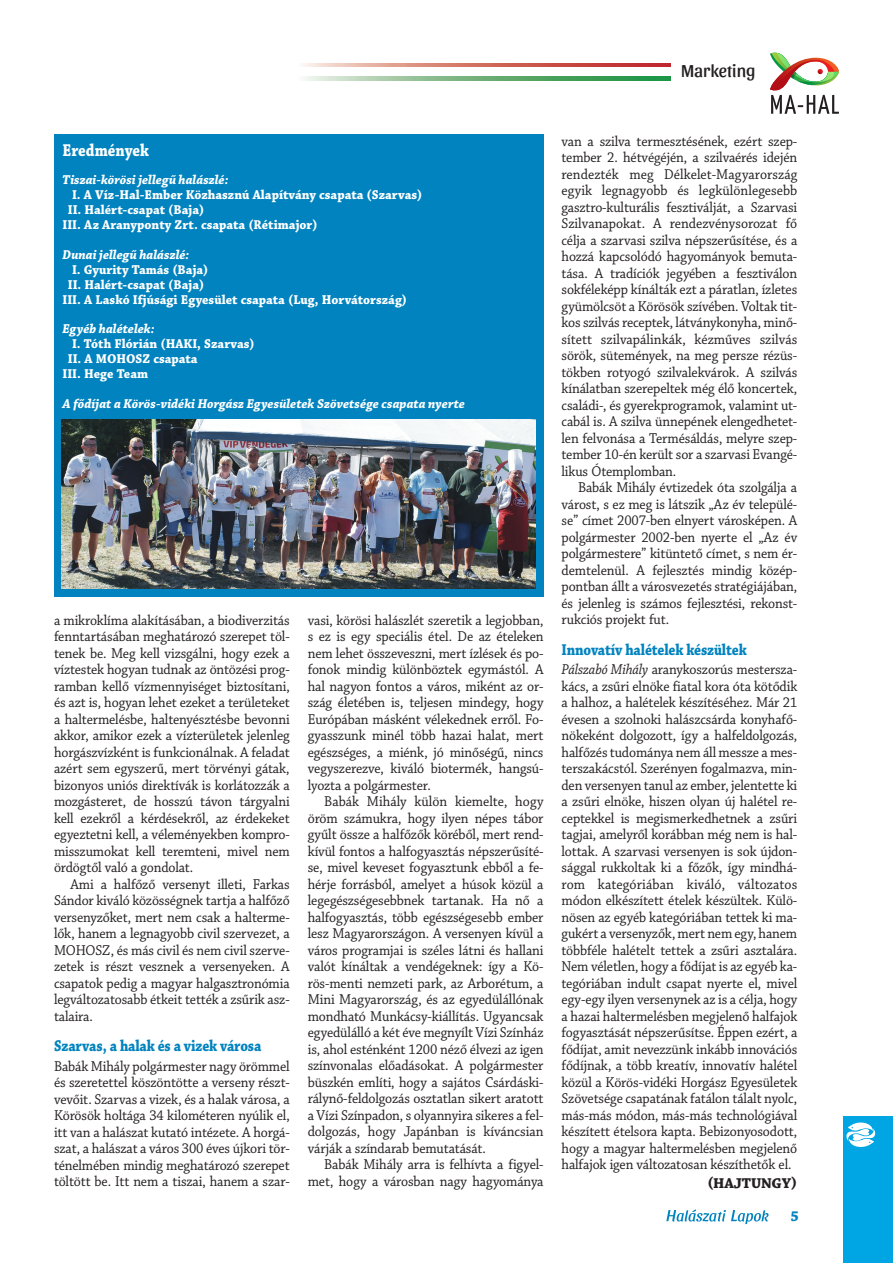
<style>
.page{position:relative;width:893px;height:1263px;background:#fff}
.page>*{position:absolute;margin:0;border:0;box-sizing:border-box;transform-origin:0 0}
.keretes_cím{font:700 18px "Chaparral Pro";color:#fff;scale:.85 1}
.rovatcím{font:18px "Sansita";color:#231f20}
.Alcím{font:700 16.5px "Chaparral Pro";letter-spacing:-.01em;color:#0083bf;scale:.85 1}
.Kenyér{font:15px/16.5px "Chaparral Pro";letter-spacing:-.01em;color:#231f20;text-align:justify;scale:.93 1}
.Aláírás{font:700 15px "Chaparral Pro";letter-spacing:-.01em;color:#231f20}
.t1{font:700 15px "Chaparral Pro";color:#0083bf}
.keretes_kenyer{font:700 13.5px "Chaparral Pro";color:#fff;scale:.95 1}
.keretes_kenyer-2{font:italic 700 13.5px "Chaparral Pro";color:#fff;scale:.95 1}
.s1{font-style:italic}
</style>
<div class="page">
<svg style="left:770px;top:53px;width:69px;height:61px"></svg>
<svg style="left:666px;top:1209px;width:103px;height:15px"></svg>
<div style="left:843px;top:1116px;width:50px;height:147px;background:#00a6e4"></div>
<svg style="left:846px;top:1122px;width:29px;height:25px"></svg>
<svg style="left:303px;top:63px;width:368px;height:4px"></svg>
<svg style="left:305px;top:77px;width:366px;height:3px"></svg>
<div style="left:54px;top:134px;width:490px;height:463px;background:#0083bf"></div>
<img style="left:62px;top:420px;width:474px;height:168px">
<p class="rovatcím" style="left:681px;top:60px;width:76px">Marketing</p>
<p class="keretes_cím" style="left:63px;top:139px;width:103px">Eredmények</p>
<p class="keretes_kenyer-2" style="left:63px;top:172px;width:176px">Tiszai-körösi jellegű halászlé:</p>
<p class="keretes_kenyer" style="left:72px;top:187px;width:370px">I. A Víz-Hal-Ember Közhasznú Alapítvány csapata (Szarvas)</p>
<p class="keretes_kenyer" style="left:68px;top:202px;width:145px">II. Halért-csapat (Baja)</p>
<p class="keretes_kenyer" style="left:63px;top:217px;width:270px">III. Az Aranyponty Zrt. csapata (Rétimajor)</p>
<p class="keretes_kenyer-2" style="left:63px;top:246px;width:135px">Dunai jellegű halászlé:</p>
<p class="keretes_kenyer" style="left:72px;top:261px;width:145px">I. Gyurity Tamás (Baja)</p>
<p class="keretes_kenyer" style="left:68px;top:276px;width:145px">II. Halért-csapat (Baja)</p>
<p class="keretes_kenyer" style="left:63px;top:291px;width:364px">III. A Laskó Ifjúsági Egyesület csapata (Lug, Horvátország)</p>
<p class="keretes_kenyer-2" style="left:63px;top:321px;width:98px">Egyéb halételek:</p>
<p class="keretes_kenyer" style="left:72px;top:336px;width:194px">I. Tóth Flórián (HAKI, Szarvas)</p>
<p class="keretes_kenyer" style="left:68px;top:351px;width:138px">II. A MOHOSZ csapata</p>
<p class="keretes_kenyer" style="left:63px;top:366px;width:92px">III. Hege Team</p>
<p class="keretes_kenyer-2" style="left:63px;top:396px;width:425px">A fődíjat a Körös-vidéki Horgász Egyesületek Szövetsége csapata nyerte</p>
<p class="Kenyér" style="left:54px;top:612px;width:255px">a mikroklíma alakításában, a biodiverzitás fenntartásában meghatározó szerepet töl&shy;tenek be. Meg kell vizsgálni, hogy ezek a víztestek hogyan tudnak az öntözési prog&shy;ramban kellő vízmennyiséget biztosítani, és azt is, hogyan lehet ezeket a területeket a haltermelésbe, haltenyésztésbe bevonni akkor, amikor ezek a vízterületek jelenleg horgászvízként is funkcionálnak. A feladat azért sem egyszerű, mert törvényi gátak, bizonyos uniós direktívák is korlátozzák a mozgásteret, de hosszú távon tárgyalni kell ezekről a kérdésekről, az érdekeket egyeztetni kell, a véleményekben kompro&shy;misszumokat kell teremteni, mivel nem ördögtől való a gondolat.</p>
<p class="Kenyér" style="left:54px;top:876px;width:255px;text-indent:17px">Ami a halfőző versenyt illeti, Farkas Sándor kiváló közösségnek tartja a halfőző versenyzőket, mert nem csak a halterme&shy;lők, hanem a legnagyobb civil szervezet, a MOHOSZ, és más civil és nem civil szerve&shy;zetek is részt vesznek a versenyeken. A csapatok pedig a magyar halgasztronómia legváltozatosabb étkeit tették a zsűrik asz&shy;talaira.</p>
<p class="Alcím" style="left:54px;top:1036px;width:245px">Szarvas, a halak és a vizek városa</p>
<p class="Kenyér" style="left:54px;top:1058px;width:255px">Babák Mihály polgármester nagy örömmel és szeretettel köszöntötte a verseny részt&shy;vevőit. Szarvas a vizek, és a halak városa, a Körösök holtága 34 kilométeren nyúlik el, itt van a halászat kutató intézete. A horgá&shy;szat, a halászat a város 300 éves újkori tör&shy;ténelmében mindig meghatározó szerepet töltött be. Itt nem a tiszai, hanem a szar-</p>
<p class="Kenyér" style="left:308px;top:612px;width:255px">vasi, körösi halászlét szeretik a legjobban, s ez is egy speciális étel. De az ételeken nem lehet összeveszni, mert ízlések és po&shy;fonok mindig különböztek egymástól. A hal nagyon fontos a város, miként az or&shy;szág életében is, teljesen mindegy, hogy Európában másként vélekednek erről. Fo&shy;gyasszunk minél több hazai halat, mert egészséges, a miénk, jó minőségű, nincs vegyszerezve, kiváló biotermék, hangsú&shy;lyozta a polgármester.</p>
<p class="Kenyér" style="left:308px;top:794px;width:255px;text-indent:17px">Babák Mihály külön kiemelte, hogy öröm számukra, hogy ilyen népes tábor gyűlt össze a halfőzők köréből, mert rend&shy;kívül fontos a halfogyasztás népszerűsíté&shy;se, mivel keveset fogyasztunk ebből a fe&shy;hérje forrásból, amelyet a húsok közül a legegészségesebbnek tartanak. Ha nő a halfogyasztás, több egészségesebb ember lesz Magyarországon. A versenyen kívül a város programjai is széles látni és hallani valót kínáltak a vendégeknek: így a Kö&shy;rös-menti nemzeti park, az Arborétum, a Mini Magyarország, és az egyedülállónak mondható Munkácsy-kiállítás. Ugyancsak egyedülálló a két éve megnyílt Vízi Színház is, ahol esténként 1200 néző élvezi az igen színvonalas előadásokat. A polgármester büszkén említi, hogy a sajátos Csárdáski&shy;rálynő-feldolgozás osztatlan sikert aratott a Vízi Színpadon, s olyannyira sikeres a fel&shy;dolgozás, hogy Japánban is kíváncsian várják a színdarab bemutatását.</p>
<p class="Kenyér" style="left:308px;top:1157px;width:255px;text-align:right">Babák Mihály arra is felhívta a figyel&shy;met, hogy a városban nagy hagyománya</p>
<p class="Kenyér" style="left:561px;top:133px;width:255px">van a szilva termesztésének, ezért szep&shy;tember 2. hétvégéjén, a szilvaérés idején rendezték meg Délkelet-Magyarország egyik legnagyobb és legkülönlegesebb gasztro-kulturális fesztiválját, a Szarvasi Szilvanapokat. A rendezvénysorozat fő célja a szarvasi szilva népszerűsítése, és a hozzá kapcsolódó hagyományok bemuta&shy;tása. A tradíciók jegyében a fesztiválon sokféleképp kínálták ezt a páratlan, ízletes gyümölcsöt a Körösök szívében. Voltak tit&shy;kos szilvás receptek, látványkonyha, minő&shy;sített szilvapálinkák, kézműves szilvás sörök, sütemények, na meg persze rézüs&shy;tökben rotyogó szilvalekvárok. A szilvás kínálatban szerepeltek még élő koncertek, családi-, és gyerekprogramok, valamint ut&shy;cabál is. A szilva ünnepének elengedhetet&shy;len felvonása a Termésáldás, melyre szep&shy;tember 10-én került sor a szarvasi Evangé&shy;likus Ótemplomban.</p>
<p class="Kenyér" style="left:561px;top:480px;width:255px;text-indent:17px">Babák Mihály évtizedek óta szolgálja a várost, s ez meg is látszik „Az év települé&shy;se” címet 2007-ben elnyert városképen. A polgármester 2002-ben nyerte el „Az év polgármestere” kitüntető címet, s nem ér&shy;demtelenül. A fejlesztés mindig közép&shy;pontban állt a városvezetés stratégiájában, és jelenleg is számos fejlesztési, rekonst&shy;rukciós projekt fut.</p>
<p class="Alcím" style="left:561px;top:640px;width:219px">Innovatív halételek készültek</p>
<p class="Kenyér" style="left:561px;top:662px;width:255px"><span class="s1">Pálszabó Mihály</span> aranykoszorús mestersza&shy;kács, a zsűri elnöke fiatal kora óta kötődik a halhoz, a halételek készítéséhez. Már 21 évesen a szolnoki halászcsárda konyhafő&shy;nökeként dolgozott, így a halfeldolgozás, halfőzés tudománya nem áll messze a mes&shy;terszakácstól. Szerényen fogalmazva, min&shy;den versenyen tanul az ember, jelentette ki a zsűri elnöke, hiszen olyan új halétel re&shy;ceptekkel is megismerkedhetnek a zsűri tagjai, amelyről korábban még nem is hal&shy;lottak. A szarvasi versenyen is sok újdon&shy;sággal rukkoltak ki a főzők, így mindhá&shy;rom kategóriában kiváló, változatos módon elkészített ételek készültek. Külö&shy;nösen az egyéb kategóriában tettek ki ma&shy;gukért a versenyzők, mert nem egy, hanem többféle halételt tettek a zsűri asztalára.<br>Nem véletlen, hogy a fődíjat is az egyéb ka&shy;tegóriában indult csapat nyerte el, mivel egy-egy ilyen versenynek az is a célja, hogy a hazai haltermelésben megjelenő halfajok fogyasztását népszerűsítse. Éppen ezért, a fődíjat, amit nevezzünk inkább innovációs fődíjnak, a több kreatív, innovatív halétel közül a Körös-vidéki Horgász Egyesületek Szövetsége csapatának fatálon tálalt nyolc, más-más módon, más-más technológiával készített ételsora kapta. Bebizonyosodott, hogy a magyar haltermelésben megjelenő halfajok igen változatosan készíthetők el.</p>
<p class="Aláírás" style="left:707px;top:1174px;width:91px">(HAJTUNGY)</p>
<p class="t1" style="left:790px;top:1207px;width:10px">5</p>
</div>
